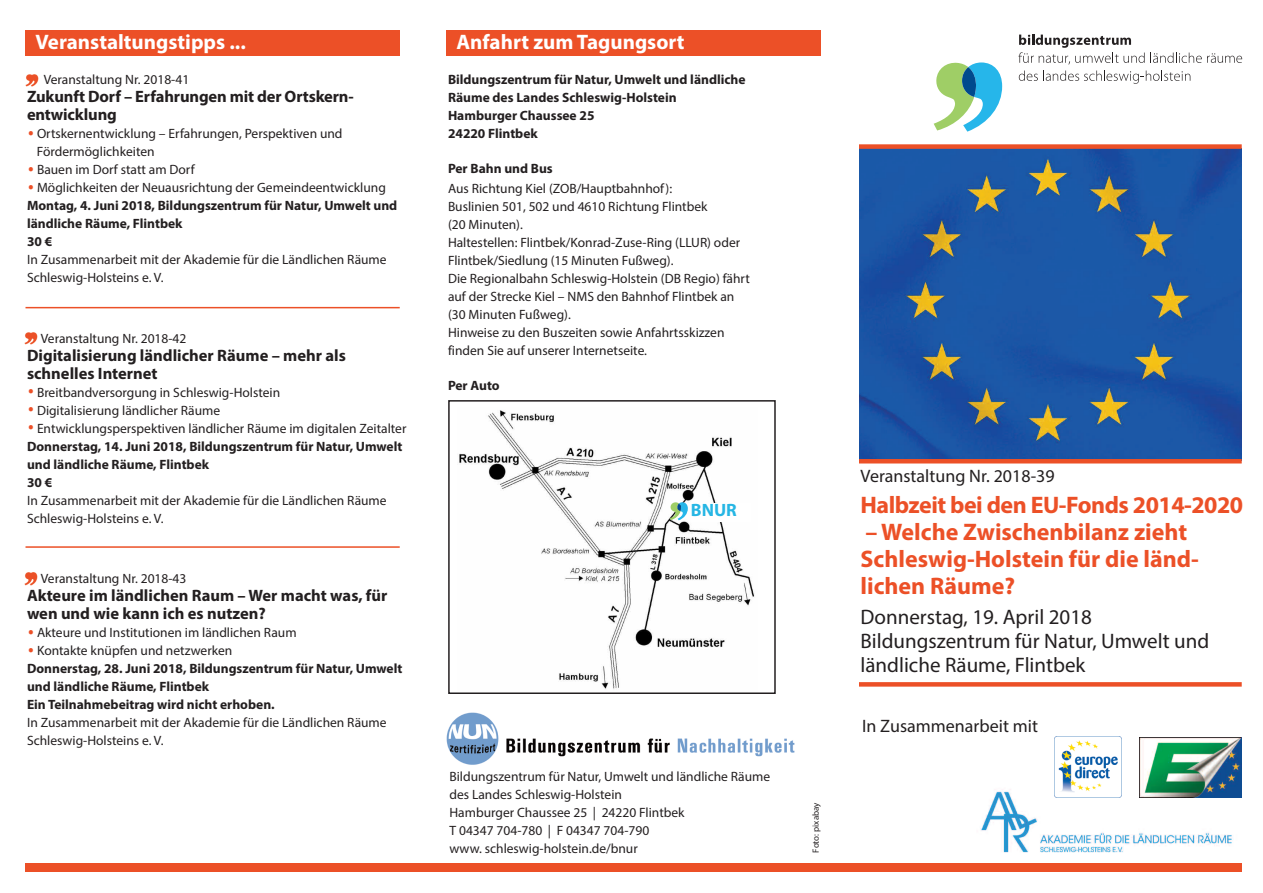
<style>
.page{position:relative;width:1263px;height:893px;background:#fff}
.page>*{position:absolute;margin:0;border:0;box-sizing:border-box;transform-origin:0 0}
.t1{font:34.5px "Myriad Pro";color:#ec5027}
.t2{font:700 24px/27px "Myriad Pro";color:#ec5027}
.t3{font:700 24px "Myriad Pro";letter-spacing:-.02em;color:#ec5027}
.t4{font:21px/24px "Myriad Pro";color:#231f20}
.t5{font:700 21px "Myriad Pro";color:#fff}
.t6{font:18px "Myriad Pro";color:#231f20}
.t7{font:700 17.85px "Myriad Pro";color:#26b6e4}
.t8{font:700 16.5px/18px "Myriad Pro";color:#231f20}
.t9{font:13.5px/18px "Myriad Pro";color:#231f20}
.t10{font:700 13.5px/18px "Myriad Pro";color:#231f20}
.t11{font:9px "Myriad Pro";color:#231f20}
</style>
<div class="page">
<img style="left:859px;top:149px;width:383px;height:310px">
<div style="left:859px;top:144px;width:383px;height:5px;background:#ec5027"></div>
<hr style="left:859px;top:459px;width:383px;height:4px;background:#ec5027">
<div style="left:859px;top:682px;width:383px;height:5px;background:#ec5027"></div>
<svg style="left:1018px;top:35px;width:224px;height:30px"></svg>
<svg style="left:1019px;top:71px;width:171px;height:13px"></svg>
<svg style="left:934px;top:62px;width:68px;height:70px"></svg>
<div style="left:26px;top:863px;width:1216px;height:9px;background:#ec5027"></div>
<div style="left:446px;top:30px;width:375px;height:25px;background:#ec5027"></div>
<img style="left:446px;top:712px;width:349px;height:53px">
<div style="left:26px;top:30px;width:374px;height:25px;background:#ec5027"></div>
<hr style="left:26px;top:307px;width:374px;height:1px;background:#ec5027">
<svg style="left:25px;top:74px;width:13px;height:13px"></svg>
<svg style="left:24px;top:332px;width:13px;height:13px"></svg>
<hr style="left:26px;top:546px;width:374px;height:2px;background:#ec5027">
<svg style="left:24px;top:573px;width:13px;height:12px"></svg>
<img style="left:981px;top:787px;width:261px;height:66px">
<img style="left:1139px;top:737px;width:102px;height:60px">
<div style="left:1048px;top:733px;width:79px;height:69px;background:#fff"></div>
<img style="left:1054px;top:737px;width:67px;height:61px">
<img style="left:459px;top:410px;width:296px;height:279px">
<div style="left:448px;top:400px;width:328px;height:294px;border:2px solid #231f20"></div>
<div style="left:691px;top:503px;width:60px;height:18px;background:#fff"></div>
<svg style="left:670px;top:502px;width:18px;height:18px"></svg>
<h3 class="t5" style="left:36px;top:34px;width:212px">Veranstaltungstipps ...</h3>
<p class="t9" style="left:44px;top:72px;width:147px">Veranstaltung Nr. 2018-41</p>
<p class="t8" style="left:27px;top:89px;width:328px">Zukunft Dorf – Erfahrungen mit der Ortskern&shy;entwicklung</p>
<h1 class="t1" style="left:27px;top:111px;width:9px">.</h1>
<p class="t9" style="left:37px;top:126px;width:307px">Ortskernentwicklung – Erfahrungen, Perspektiven und<br>Fördermöglichkeiten</p>
<h1 class="t1" style="left:27px;top:147px;width:9px">.</h1>
<p class="t9" style="left:37px;top:162px;width:159px">Bauen im Dorf statt am Dorf</p>
<h1 class="t1" style="left:27px;top:165px;width:9px">.</h1>
<p class="t9" style="left:37px;top:180px;width:350px">Möglichkeiten der Neuausrichtung der Gemeindeentwicklung</p>
<p class="t10" style="left:27px;top:198px;width:372px">Montag, 4. Juni 2018, Bildungszentrum für Natur, Umwelt und ländliche Räume, Flintbek<br>30€</p>
<p class="t9" style="left:27px;top:252px;width:361px">In Zusammenarbeit mit der Akademie für die Ländlichen Räume<br>Schleswig-Holsteins e. V.</p>
<p class="t9" style="left:41px;top:330px;width:147px">Veranstaltung Nr. 2018-42</p>
<p class="t8" style="left:27px;top:347px;width:320px">Digitalisierung ländlicher Räume – mehr als schnelles Internet</p>
<h1 class="t1" style="left:27px;top:369px;width:9px">.</h1>
<p class="t9" style="left:37px;top:384px;width:245px">Breitbandversorgung in Schleswig-Holstein</p>
<h1 class="t1" style="left:27px;top:387px;width:9px">.</h1>
<p class="t9" style="left:37px;top:402px;width:185px">Digitalisierung ländlicher Räume</p>
<h1 class="t1" style="left:27px;top:405px;width:9px">.</h1>
<p class="t9" style="left:37px;top:420px;width:371px">Entwicklungsperspektiven ländlicher Räume im digitalen Zeitalter</p>
<p class="t10" style="left:27px;top:438px;width:377px">Donnerstag, 14. Juni 2018, Bildungszentrum für Natur, Umwelt und ländliche Räume, Flintbek<br>30€</p>
<p class="t9" style="left:27px;top:492px;width:361px">In Zusammenarbeit mit der Akademie für die Ländlichen Räume<br>Schleswig-Holsteins e. V.</p>
<p class="t9" style="left:41px;top:571px;width:147px">Veranstaltung Nr. 2018-43</p>
<p class="t8" style="left:27px;top:588px;width:362px">Akteure im ländlichen Raum – Wer macht was, für wen und wie kann ich es nutzen?</p>
<h1 class="t1" style="left:27px;top:609px;width:9px">.</h1>
<p class="t9" style="left:37px;top:625px;width:261px">Akteure und Institutionen im ländlichen Raum</p>
<h1 class="t1" style="left:27px;top:627px;width:9px">.</h1>
<p class="t9" style="left:37px;top:643px;width:197px">Kontakte knüpfen und netzwerken</p>
<p class="t10" style="left:27px;top:661px;width:377px">Donnerstag, 28. Juni 2018, Bildungszentrum für Natur, Umwelt und ländliche Räume, Flintbek<br>Ein Teilnahmebeitrag wird nicht erhoben.</p>
<p class="t9" style="left:27px;top:715px;width:361px">In Zusammenarbeit mit der Akademie für die Ländlichen Räume<br>Schleswig-Holsteins e. V.</p>
<h3 class="t5" style="left:456px;top:34px;width:230px">Anfahrt zum Tagungsort</h3>
<p class="t10" style="left:448px;top:71px;width:299px">Bildungszentrum für Natur, Umwelt und ländliche<br>Räume des Landes Schleswig-Holstein<br>Hamburger Chaussee 25<br>24220 Flintbek</p>
<p class="t10" style="left:448px;top:160px;width:106px">Per Bahn und Bus</p>
<p class="t9" style="left:448px;top:181px;width:303px">Aus Richtung Kiel (ZOB/Hauptbahnhof):<br>Buslinien 501, 502 und 4610 Richtung Flintbek<br>(20 Minuten).<br>Haltestellen: Flintbek/Konrad-Zuse-Ring (LLUR) oder Flintbek/Siedlung (15 Minuten Fußweg).<br>Die Regionalbahn Schleswig-Holstein (DB Regio) fährt auf der Strecke Kiel – NMS den Bahnhof Flintbek an (30 Minuten Fußweg).<br>Hinweise zu den Buszeiten sowie Anfahrtsskizzen finden Sie auf unserer Internetseite.</p>
<p class="t10" style="left:448px;top:378px;width:53px">Per Auto</p>
<h3 class="t7" style="left:691px;top:504px;width:47px">BNUR</h3>
<p class="t9" style="left:449px;top:768px;width:322px">Bildungszentrum für Natur, Umwelt und ländliche Räume des Landes Schleswig-Holstein<br>Hamburger Chaussee 25 | 24220 Flintbek<br>T 04347 704-780 | F 04347 704-790<br>www. schleswig-holstein.de/bnur</p>
<p class="t11" style="left:812px;top:852px;width:52px;rotate:-90deg">Foto: pixabay</p>
<h3 class="t6" style="left:860px;top:469px;width:196px">Veranstaltung Nr. 2018-39</h3>
<h2 class="t3" style="left:860px;top:495px;width:384px">Halbzeit bei den EU-Fonds 2014-2020</h2>
<h2 class="t2" style="left:860px;top:520px;width:340px">– Welche Zwischenbilanz zieht<br>Schleswig-Holstein für die länd&shy;lichen Räume?</h2>
<h3 class="t4" style="left:860px;top:607px;width:350px">Donnerstag, 19. April 2018<br>Bildungszentrum für Natur, Umwelt und ländliche Räume, Flintbek</h3>
<h3 class="t6" style="left:862px;top:719px;width:177px">In Zusammenarbeit mit</h3>
</div>
